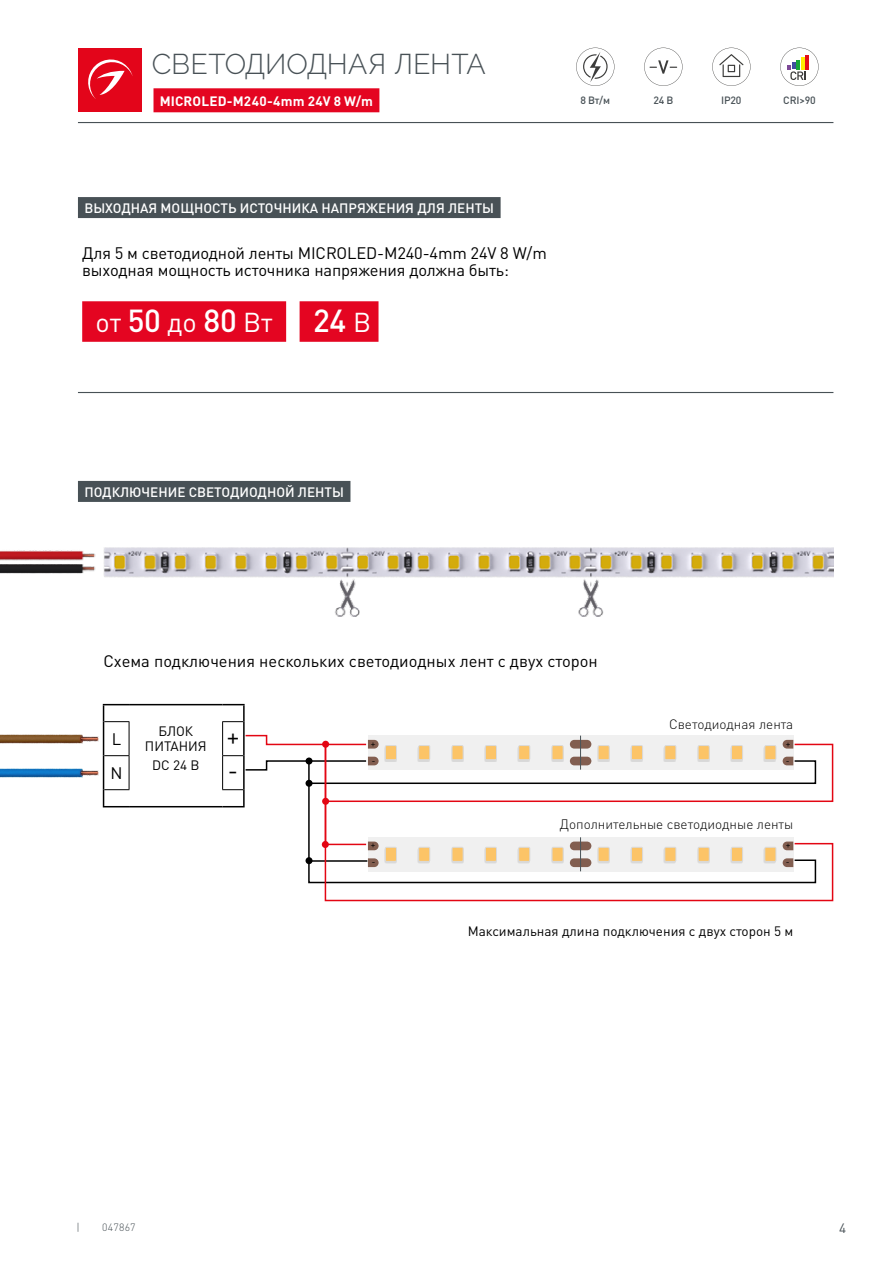
<style>
.page{position:relative;width:893px;height:1263px;background:#fff}
.page>*{position:absolute;margin:0;border:0;box-sizing:border-box;transform-origin:0 0}
.t1{font:500 31.5px "DIN Pro";color:#fff}
.t2{font:300 28.5px "Raleway";color:#485156}
.t3{font:27px "DIN Pro";color:#fff}
.t4{font:16.5px/16.5px "DIN Pro";letter-spacing:-.01em;color:#000}
.t5{font:500 13.5px "DIN Pro";color:#fff}
.t6{font:13.5px/15px "DIN Pro";color:#000}
.t7{font:300 13.5px "DIN Pro";color:#000}
.t8{font:700 13.5px "DIN Pro";letter-spacing:.01em;color:#fff}
.t9{font:13.5px "DIN Pro";color:#485156}
.t10{font:500 10.5px "DIN Pro";letter-spacing:-.02em;color:#485156}
.t11{font:300 10.5px "DIN Pro";letter-spacing:.035em;color:#485156}
.t12{font:9px "DIN Pro";color:#000}
.s1{font-weight:500;font-size:31.5px}
.s2{font-weight:400;font-size:27px}
.s3{font-size:24px}
</style>
<div class="page">
<div style="left:78px;top:48px;width:64px;height:64px;background:#e3051a"></div>
<svg style="left:88px;top:59px;width:45px;height:40px"></svg>
<hr style="left:78px;top:122px;width:755px;height:1px;background:#485156">
<div style="left:153px;top:88px;width:226px;height:24px;background:#e40521"></div>
<svg style="left:576px;top:48px;width:38px;height:38px"></svg>
<svg style="left:644px;top:48px;width:38px;height:38px"></svg>
<svg style="left:712px;top:48px;width:38px;height:38px"></svg>
<svg style="left:780px;top:48px;width:39px;height:38px"></svg>
<div style="left:78px;top:197px;width:423px;height:21px;background:#485156"></div>
<hr style="left:78px;top:392px;width:755px;height:1px;background:#485156">
<div style="left:82px;top:301px;width:204px;height:41px;background:#e40521"></div>
<div style="left:300px;top:301px;width:78px;height:41px;background:#e40521"></div>
<div style="left:78px;top:481px;width:272px;height:21px;background:#485156"></div>
<img style="left:0;top:547px;width:833px;height:70px">
<hr style="left:129px;top:722px;width:1px;height:33px;background:#000">
<svg style="left:104px;top:755px;width:25px;height:1px"></svg>
<hr style="left:129px;top:756px;width:1px;height:33px;background:#000">
<hr style="left:222px;top:722px;width:1px;height:33px;background:#000">
<svg style="left:103px;top:704px;width:26px;height:18px"></svg>
<hr style="left:129px;top:704px;width:94px;height:1px;background:#000">
<svg style="left:222px;top:704px;width:23px;height:18px"></svg>
<hr style="left:103px;top:722px;width:1px;height:34px;background:#000">
<hr style="left:243px;top:722px;width:2px;height:34px;background:#000">
<hr style="left:103px;top:756px;width:1px;height:34px;background:#000">
<svg style="left:103px;top:789px;width:26px;height:18px"></svg>
<hr style="left:129px;top:806px;width:94px;height:1px;background:#000">
<img style="left:0;top:734px;width:99px;height:9px">
<img style="left:0;top:769px;width:99px;height:9px">
<svg style="left:324px;top:884px;width:510px;height:18px"></svg>
<svg style="left:222px;top:734px;width:612px;height:150px"></svg>
<hr style="left:580px;top:736px;width:1px;height:34px;background:#485156">
<h2 class="t2" style="left:152px;top:48px;width:335px">СВЕТОДИОДНАЯ ЛЕНТА</h2>
<p class="t8" style="left:160px;top:92px;width:215px">MICROLED-M240-4mm 24V 8 W/m</p>
<p class="t10" style="left:581px;top:93px;width:31px">8 Вт/м</p>
<p class="t10" style="left:653px;top:93px;width:21px">24 В</p>
<p class="t10" style="left:721px;top:93px;width:22px">IP20</p>
<p class="t10" style="left:783px;top:93px;width:34px">CRI&gt;90</p>
<p class="t5" style="left:84px;top:199px;width:411px">ВЫХОДНАЯ МОЩНОСТЬ ИСТОЧНИКА НАПРЯЖЕНИЯ ДЛЯ ЛЕНТЫ</p>
<p class="t4" style="left:82px;top:244px;width:466px">Для 5 м светодиодной ленты MICROLED-M240-4mm 24V 8 W/m выходная мощность источника напряжения должна быть:</p>
<h3 class="t3" style="left:96px;top:304px;width:179px">от <span class="s1">50</span> до <span class="s1">80</span> Вт</h3>
<h1 class="t1" style="left:313px;top:299px;width:60px">24 <span class="s2">В</span></h1>
<p class="t5" style="left:84px;top:483px;width:261px">ПОДКЛЮЧЕНИЕ СВЕТОДИОДНОЙ ЛЕНТЫ</p>
<p class="t4" style="left:103px;top:652px;width:496px">Схема подключения нескольких светодиодных лент с двух сторон</p>
<p class="t4" style="left:112px;top:730px;width:11px">L</p>
<p class="t6" style="left:145px;top:723px;width:96px;text-indent:14px">БЛОК<br>ПИТАНИЯ <sup>+</sup></p>
<p class="t4" style="left:110px;top:764px;width:14px">N</p>
<p class="t6" style="left:152px;top:757px;width:88px">DC 24 В <span class="s3">-</span></p>
<p class="t7" style="left:669px;top:714px;width:126px">Светодиодная лента</p>
<p class="t12" style="left:376px;top:751px;width:6px;rotate:-180deg">+</p>
<p class="t12" style="left:376px;top:768px;width:5px;rotate:-180deg">-</p>
<p class="t12" style="left:786px;top:754px;width:5px">-</p>
<p class="t12" style="left:786px;top:737px;width:6px">+</p>
<p class="t7" style="left:560px;top:814px;width:235px">Дополнительные светодиодные ленты</p>
<p class="t12" style="left:376px;top:853px;width:6px;rotate:-180deg">+</p>
<p class="t12" style="left:376px;top:869px;width:5px;rotate:-180deg">-</p>
<p class="t12" style="left:786px;top:856px;width:5px">-</p>
<p class="t12" style="left:786px;top:839px;width:6px">+</p>
<p class="t6" style="left:468px;top:923px;width:327px">Максимальная длина подключения с двух сторон 5 м</p>
<p class="t11" style="left:77px;top:1220px;width:5px">|</p>
<p class="t11" style="left:102px;top:1220px;width:35px">047867</p>
<p class="t9" style="left:839px;top:1219px;width:9px">4</p>
</div>
